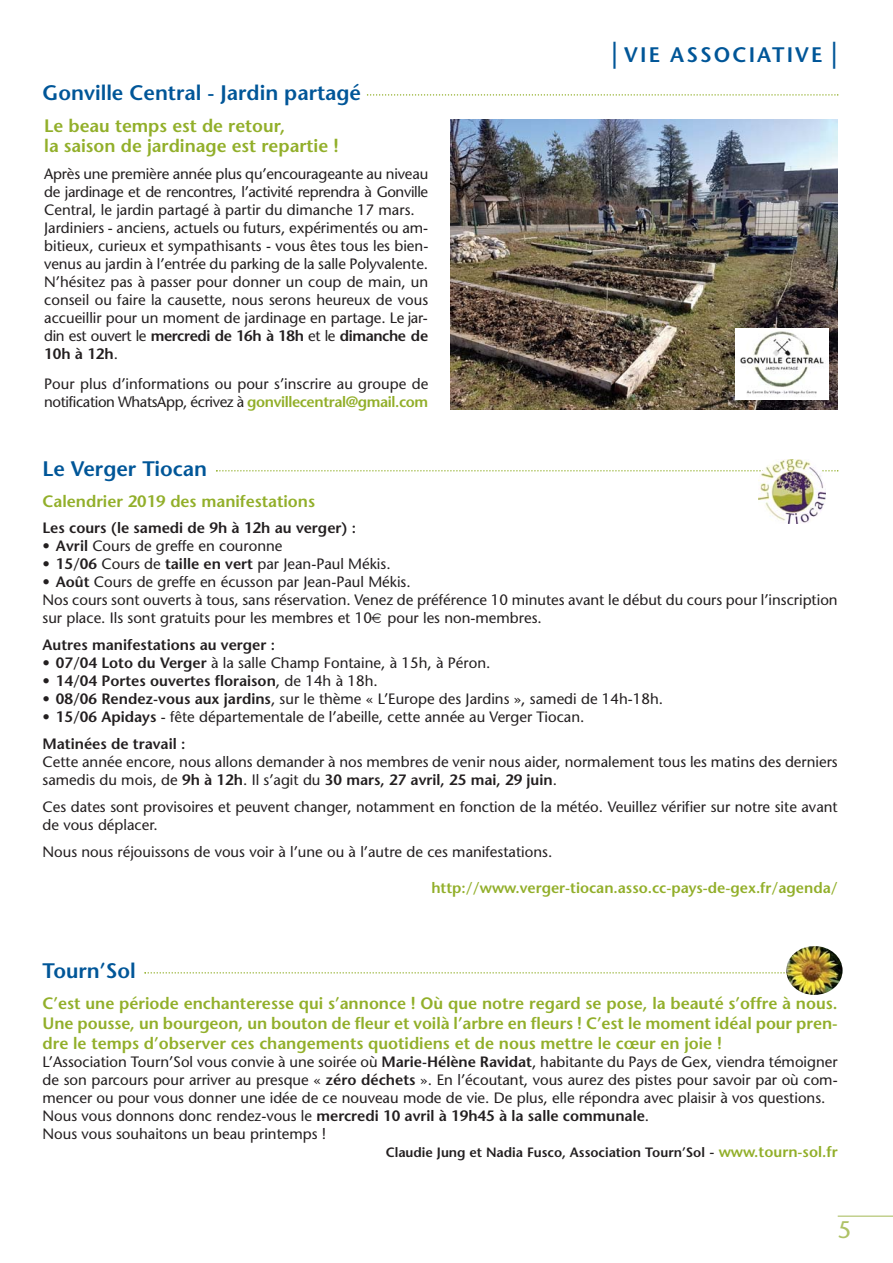
<style>
.page{position:relative;width:893px;height:1263px;background:#fff}
.page>*{position:absolute;margin:0;border:0;box-sizing:border-box;transform-origin:0 0}
.t1{font:24px "Stone Sans";color:#afc266}
.t2{font:600 21px "Stone Sans";color:#005698}
.t3{font:600 21px "Stone Sans";letter-spacing:.1em;color:#005698}
.t4{font:600 18px/19.5px "Stone Sans";color:#92af2a}
.t5{font:600 16.5px/19.8px "Stone Sans";color:#92af2a;text-align:justify}
.t6{font:15px/18px "Stone Sans";color:#231f20}
.t7{font:600 15px "Stone Sans";color:#231f20}
.t8{font:600 15px "Stone Sans";color:#92af2a}
.t9{font:600 13.5px "Stone Sans";color:#231f20}
.s1{font-weight:600}
.s2{font-weight:600;color:#92af2a}
.s3{font-size:27px}
.s4{font-weight:400}
.s5{font-weight:400;font-size:15px}
.s6{font-size:15px;color:#92af2a}
</style>
<div class="page">
<hr style="left:838px;top:1215px;width:55px;height:2px;background:#c2d08d">
<svg style="left:216px;top:470px;width:622px;height:1px"></svg>
<img style="left:758px;top:459px;width:67px;height:64px">
<svg style="left:367px;top:94px;width:471px;height:2px"></svg>
<img style="left:451px;top:119px;width:387px;height:290px">
<svg style="left:144px;top:972px;width:641px;height:1px"></svg>
<img style="left:786px;top:946px;width:57px;height:49px;border-radius:50%">
<img style="left:736px;top:329px;width:92px;height:71px">
<h2 class="t2" style="left:43px;top:85px;width:320px">Gonville Central - Jardin partagé</h2>
<p class="t4" style="left:44px;top:118px;width:296px">Le beau temps est de retour,<br>la saison de jardinage est repartie !</p>
<p class="t6" style="left:44px;top:166px;width:386px">Après une première année plus qu’encourageante au niveau de jardinage et de rencontres, l’activité reprendra à Gonville Central, le jardin partagé à partir du dimanche 17 mars.<br>Jardiniers - anciens, actuels ou futurs, expérimentés ou am&shy;bitieux, curieux et sympathisants - vous êtes tous les bien&shy;venus au jardin à l’entrée du parking de la salle Polyvalente.<br>N’hésitez pas à passer pour donner un coup de main, un conseil ou faire la causette, nous serons heureux de vous accueillir pour un moment de jardinage en partage. Le jar&shy;din est ouvert le <span class="s1">mercredi de 16h à 18h</span> et le <span class="s1">dimanche de 10h à 12h</span>.</p>
<p class="t6" style="left:44px;top:376px;width:386px">Pour plus d’informations ou pour s’inscrire au groupe de notification WhatsApp, écrivez à <span class="s2">gonvillecentral@gmail.com</span></p>
<h2 class="t2" style="left:43px;top:461px;width:166px">Le Verger Tiocan</h2>
<h2 class="t3" style="left:611px;top:47px;width:228px"><span class="s3">|</span> VIE ASSOCIATIVE <span class="s3">|</span></h2>
<p class="t5" style="left:43px;top:493px;width:274px">Calendrier 2019 des manifestations</p>
<p class="t7" style="left:43px;top:522px;width:315px">Les cours (le samedi de 9h à 12h au verger) :</p>
<p class="t6" style="left:43px;top:538px;width:241px">• <span class="s1">Avril</span> Cours de greffe en couronne</p>
<p class="t6" style="left:43px;top:556px;width:350px">• <span class="s1">15/06</span> Cours de <span class="s1">taille en vert</span> par Jean-Paul Mékis.</p>
<p class="t6" style="left:43px;top:574px;width:797px">• <span class="s1">Août</span> Cours de greffe en écusson par Jean-Paul Mékis.<br>Nos cours sont ouverts à tous, sans réservation. Venez de préférence 10 minutes avant le début du cours pour l’inscription sur place. Ils sont gratuits pour les membres et 10 pour les non-membres.</p>
<p class="t7" style="left:43px;top:639px;width:234px">Autres manifestations au verger :</p>
<p class="t6" style="left:43px;top:655px;width:449px">• <span class="s1">07/04 Loto du Verger</span> à la salle Champ Fontaine, à 15h, à Péron.</p>
<p class="t7" style="left:43px;top:675px;width:337px"><span class="s4">•</span> 14/04 Portes ouvertes floraison<span class="s4">, de 14h à 18h.</span></p>
<p class="t6" style="left:43px;top:691px;width:622px">• <span class="s1">08/06 Rendez-vous aux jardins</span>, sur le thème « L’Europe des Jardins », samedi de 14h-18h.</p>
<p class="t6" style="left:43px;top:704px;width:543px;line-height:27px">• <span class="s1">15/06 Apidays</span> - fête départementale de l’abeille, cette année au Verger Tiocan.<br><span class="s1">Matinées de travail :</span></p>
<p class="t6" style="left:43px;top:754px;width:797px">Cette année encore, nous allons demander à nos membres de venir nous aider, normalement tous les matins des derniers samedis du mois, de <span class="s1">9h à 12h</span>. Il s’agit du <span class="s1">30 mars, 27 avril, 25 mai, 29 juin</span>.</p>
<p class="t6" style="left:43px;top:799px;width:797px">Ces dates sont provisoires et peuvent changer, notamment en fonction de la météo. Veuillez vérifier sur notre site avant de vous déplacer.</p>
<p class="t6" style="left:43px;top:844px;width:511px">Nous nous réjouissons de vous voir à l’une ou à l’autre de ces manifestations.</p>
<p class="t8" style="left:431px;top:882px;width:408px">http://www.verger-tiocan.asso.cc-pays-de-gex.fr/agenda/</p>
<h2 class="t2" style="left:43px;top:963px;width:95px">Tourn’Sol</h2>
<p class="t5" style="left:43px;top:995px;width:797px">C’est une période enchanteresse qui s’annonce ! Où que notre regard se pose, la beauté s’offre à nous.<br>Une pousse, un bourgeon, un bouton de fleur et voilà l’arbre en fleurs ! C’est le moment idéal pour pren&shy;dre le temps d’observer ces changements quotidiens et de nous mettre le cœur en joie !</p>
<p class="t6" style="left:43px;top:1055px;width:797px">L’Association Tourn’Sol vous convie à une soirée où <span class="s1">Marie-Hélène Ravidat</span>, habitante du Pays de Gex, viendra témoigner de son parcours pour arriver au presque « <span class="s1">zéro déchets</span> ». En l’écoutant, vous aurez des pistes pour savoir par où com&shy;mencer ou pour vous donner une idée de ce nouveau mode de vie. De plus, elle répondra avec plaisir à vos questions.<br>Nous vous donnons donc rendez-vous le <span class="s1">mercredi 10 avril à 19h45 à la salle communale</span>.<br>Nous vous souhaitons un beau printemps !</p>
<p class="t9" style="left:386px;top:1147px;width:453px">Claudie Jung et Nadia Fusco, Association Tourn’Sol <span class="s5">-</span> <span class="s6">www.tourn-sol.fr</span></p>
<h1 class="t1" style="left:838px;top:1220px;width:15px">5</h1>
</div>
